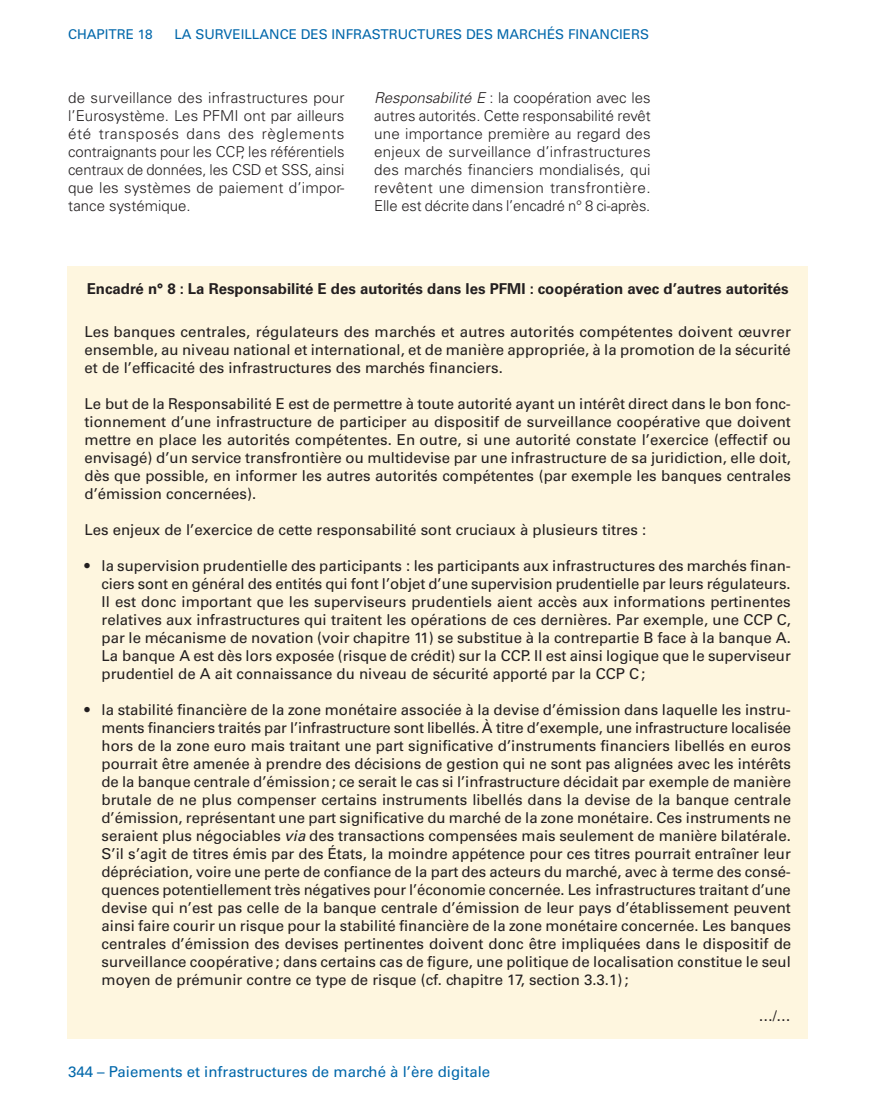
<style>
.page{position:relative;width:876px;height:1106px;background:#fff}
.page>*{position:absolute;margin:0;border:0;box-sizing:border-box;transform-origin:0 0}
.t1{font:15px/18px "Univers LT Std";color:#231f20;text-align:justify}
.t2{font:300 15px/18px "Univers LT Std";color:#231f20;text-align:justify}
.t3{font:700 15px "Univers LT Std";color:#231f20}
.t4{font:15px "Univers LT Std";color:#0067aa}
.t5{font:13.5px "Univers LT Std";color:#0067aa}
.s1{font-style:italic}
</style>
<div class="page">
<div style="left:68px;top:266px;width:740px;height:772px;background:#fef6df"></div>
<p class="t5" style="left:68px;top:26px;width:86px">Chapitre 18</p>
<p class="t5" style="left:174px;top:26px;width:476px">La surveillance des infrastructures des marchés financiers</p>
<p class="t2" style="left:68px;top:89px;width:278px">de surveillance des infrastructures pour l’Eurosystème. Les PFMI ont par ailleurs été transposés dans des règlements contraignants pour les CCP, les référentiels centraux de données, les CSD et SSS, ainsi que les systèmes de paiement d’impor&shy;tance systémique.</p>
<p class="t2" style="left:374px;top:89px;width:278px"><span class="s1">Responsabilité E</span> : la coopération avec les autres autorités. Cette responsabilité revêt une importance première au regard des enjeux de surveillance d’infrastructures des marchés financiers mondialisés, qui revêtent une dimension transfrontière.<br>Elle est décrite dans l’encadré n° 8 ci‑après.</p>
<p class="t3" style="left:87px;top:279px;width:703px">Encadré n° 8 : La Responsabilité E des autorités dans les PFMI : coopération avec d’autres autorités</p>
<p class="t1" style="left:85px;top:323px;width:708px">Les banques centrales, régulateurs des marchés et autres autorités compétentes doivent œuvrer ensemble, au niveau national et international, et de manière appropriée, à la promotion de la sécurité et de l’efficacité des infrastructures des marchés financiers.</p>
<p class="t1" style="left:85px;top:395px;width:708px">Le but de la Responsabilité E est de permettre à toute autorité ayant un intérêt direct dans le bon fonc‑ tionnement d’une infrastructure de participer au dispositif de surveillance coopérative que doivent mettre en place les autorités compétentes. En outre, si une autorité constate l’exercice (effectif ou envisagé) d’un service transfrontière ou multidevise par une infrastructure de sa juridiction, elle doit, dès que possible, en informer les autres autorités compétentes (par exemple les banques centrales d’émission concernées).</p>
<p class="t1" style="left:85px;top:521px;width:563px">Les enjeux de l’exercice de cette responsabilité sont cruciaux à plusieurs titres :</p>
<p class="t1" style="left:102px;top:557px;width:691px;text-indent:-17px">• la supervision prudentielle des participants : les participants aux infrastructures des marchés finan‑ ciers sont en général des entités qui font l’objet d’une supervision prudentielle par leurs régulateurs.<br>I l est donc important que les superviseurs prudentiels aient accès aux informations pertinentes relatives aux infrastructures qui traitent les opérations de ces dernières. Par exemple, une CCP C, par le mécanisme de novation (voir chapitre 11) se substitue à la contrepartie B face à la banque A.<br>La banque A est dès lors exposée (risque de crédit) sur la CCP. I l est ainsi logique que le superviseur prudentiel de A ait connaissance du niveau de sécurité apporté par la CCP C;</p>
<p class="t1" style="left:102px;top:701px;width:691px;text-indent:-17px">• la stabilité financière de la zone monétaire associée à la devise d’émission dans laquelle les instru‑ ments financiers traités par l’infrastructure sont libellés. À titre d’exemple, une infrastructure localisée hors de la zone euro mais traitant une part significative d’instruments financiers libellés en euros pourrait être amenée à prendre des décisions de gestion qui ne sont pas alignées avec les intérêts de la banque centrale d’émission; ce serait le cas si l’infrastructure décidait par exemple de manière brutale de ne plus compenser certains instruments libellés dans la devise de la banque centrale d’émission, représentant une part significative du marché de la zone monétaire. Ces instruments ne seraient plus négociables <span class="s1">via</span> des transactions compensées mais seulement de manière bilatérale.<br>S’il s’agit de titres émis par des États, la moindre appétence pour ces titres pourrait entraîner leur dépréciation, voire une perte de confiance de la part des acteurs du marché, avec à terme des consé‑ quences potentiellement très négatives pour l’économie concernée. Les infrastructures traitant d’une devise qui n’est pas celle de la banque centrale d’émission de leur pays d’établissement peuvent ainsi faire courir un risque pour la stabilité financière de la zone monétaire concernée. Les banques centrales d’émission des devises pertinentes doivent donc être impliquées dans le dispositif de surveillance coopérative; dans certains cas de figure, une politique de localisation constitue le seul moyen de prémunir contre ce type de risque (cf. chapitre 17, section 3.3.1);</p>
<p class="t1" style="left:758px;top:1007px;width:34px">…/…</p>
<p class="t4" style="left:68px;top:1063px;width:424px">344 – Paiements et infrastructures de marché à l’ère digitale</p>
</div>
